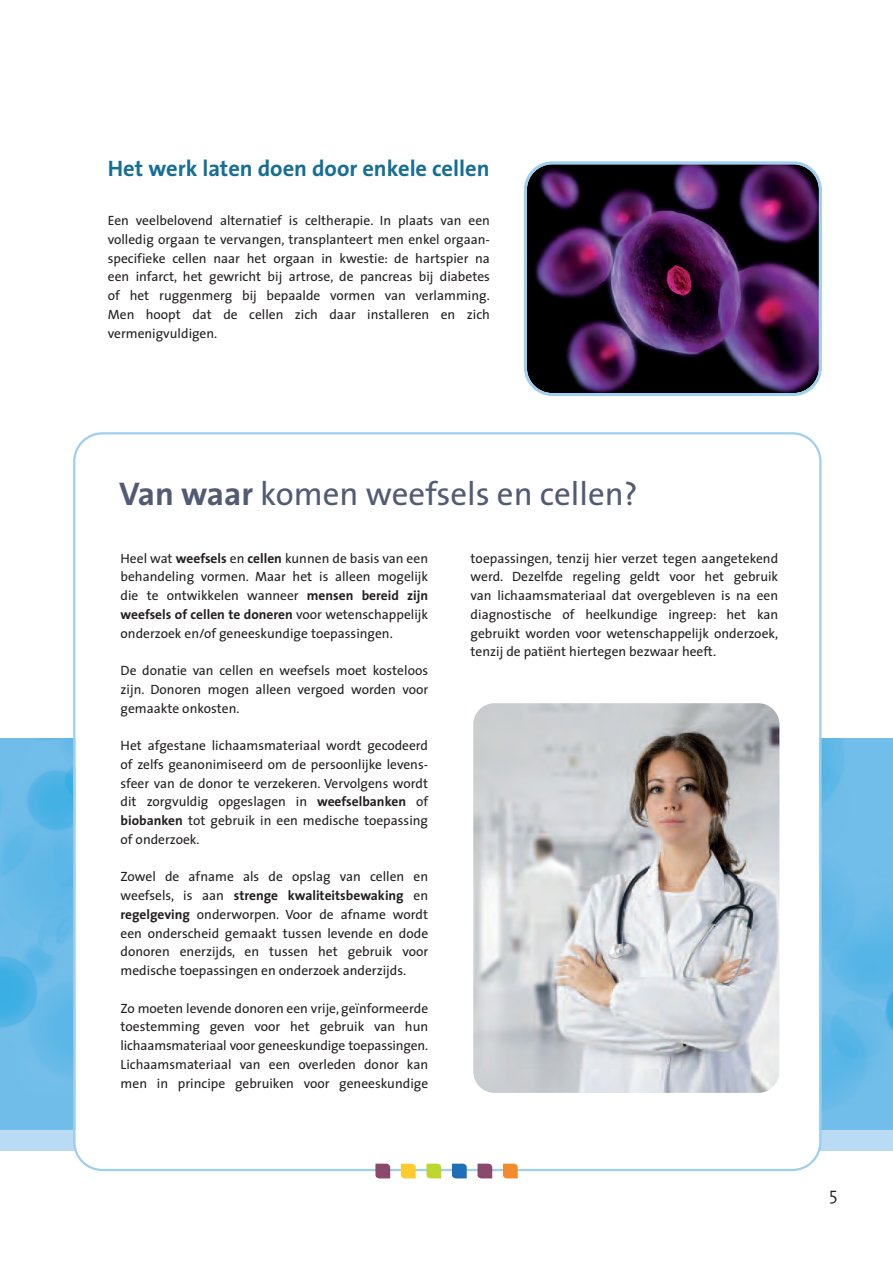
<style>
.page{position:relative;width:893px;height:1263px;background:#fff}
.page>*{position:absolute;margin:0;border:0;box-sizing:border-box;transform-origin:0 0}
.t1{font:33px "The Sans";color:#535a73}
.t2{font:700 22.5px "The Sans";color:#176e94}
.t3{font:300 18px "The Sans";color:#231f20}
.t4{font:13.5px/18.8px "The Sans";color:#231f20;text-align:justify}
.s1{font-weight:700}
</style>
<div class="page">
<img style="left:0;top:739px;width:893px;height:390px">
<img style="left:524px;top:161px;width:298px;height:235px">
<svg style="left:73px;top:432px;width:748px;height:739px"></svg>
<svg style="left:375px;top:1163px;width:15px;height:15px"></svg>
<svg style="left:401px;top:1163px;width:15px;height:15px"></svg>
<svg style="left:426px;top:1163px;width:15px;height:15px"></svg>
<svg style="left:452px;top:1163px;width:15px;height:15px"></svg>
<svg style="left:477px;top:1163px;width:15px;height:15px"></svg>
<svg style="left:503px;top:1163px;width:15px;height:15px"></svg>
<img style="left:473px;top:703px;width:306px;height:390px;border-radius:21px">
<h2 class="t2" style="left:108px;top:160px;width:383px">Het werk laten doen door enkele cellen</h2>
<p class="t4" style="left:108px;top:212px;width:384px">Een veelbelovend alternatief is celtherapie. In plaats van een volledig orgaan te vervangen, transplanteert men enkel orgaan&shy;specifieke cellen naar het orgaan in kwestie: de hartspier na een infarct, het gewricht bij artrose, de pancreas bij diabetes of het ruggenmerg bij bepaalde vormen van verlamming.<br>Men hoopt dat de cellen zich daar installeren en zich vermenigvuldigen.</p>
<h1 class="t1" style="left:119px;top:481px;width:520px"><span class="s1">Van waar</span> komen weefsels en cellen?</h1>
<p class="t4" style="left:121px;top:550px;width:309px">Heel wat <span class="s1">weefsels</span> en <span class="s1">cellen</span> kunnen de basis van een behandeling vormen. Maar het is alleen mogelijk die te ontwikkelen wanneer <span class="s1">mensen bereid zijn weefsels of cellen te doneren</span> voor wetenschappelijk onderzoek en/of geneeskundige toepassingen.</p>
<p class="t4" style="left:121px;top:662px;width:309px">De donatie van cellen en weefsels moet kosteloos zijn. Donoren mogen alleen vergoed worden voor gemaakte onkosten.</p>
<p class="t4" style="left:121px;top:737px;width:309px">Het afgestane lichaamsmateriaal wordt gecodeerd of zelfs geanonimiseerd om de persoonlijke levens&shy;sfeer van de donor te verzekeren. Vervolgens wordt dit zorgvuldig opgeslagen in <span class="s1">weefselbanken</span> of <span class="s1">biobanken</span> tot gebruik in een medische toepassing of onderzoek.</p>
<p class="t4" style="left:121px;top:869px;width:309px">Zowel de afname als de opslag van cellen en weefsels, is aan <span class="s1">strenge kwaliteitsbewaking</span> en <span class="s1">regelgeving</span> onderworpen. Voor de afname wordt een onderscheid gemaakt tussen levende en dode donoren enerzijds, en tussen het gebruik voor medische toepassingen en onderzoek anderzijds.</p>
<p class="t4" style="left:121px;top:1000px;width:309px">Zo moeten levende donoren een vrije, geïnformeerde toestemming geven voor het gebruik van hun lichaamsmateriaal voor geneeskundige toepassingen.<br>Lichaamsmateriaal van een overleden donor kan men in principe gebruiken voor geneeskundige</p>
<p class="t4" style="left:471px;top:550px;width:309px">toepassingen, tenzij hier verzet tegen aangetekend werd. Dezelfde regeling geldt voor het gebruik van lichaamsmateriaal dat overgebleven is na een diagnostische of heelkundige ingreep: het kan gebruikt worden voor wetenschappelijk onderzoek, tenzij de patiënt hiertegen bezwaar heeft.</p>
<h3 class="t3" style="left:829px;top:1188px;width:10px">5</h3>
</div>
